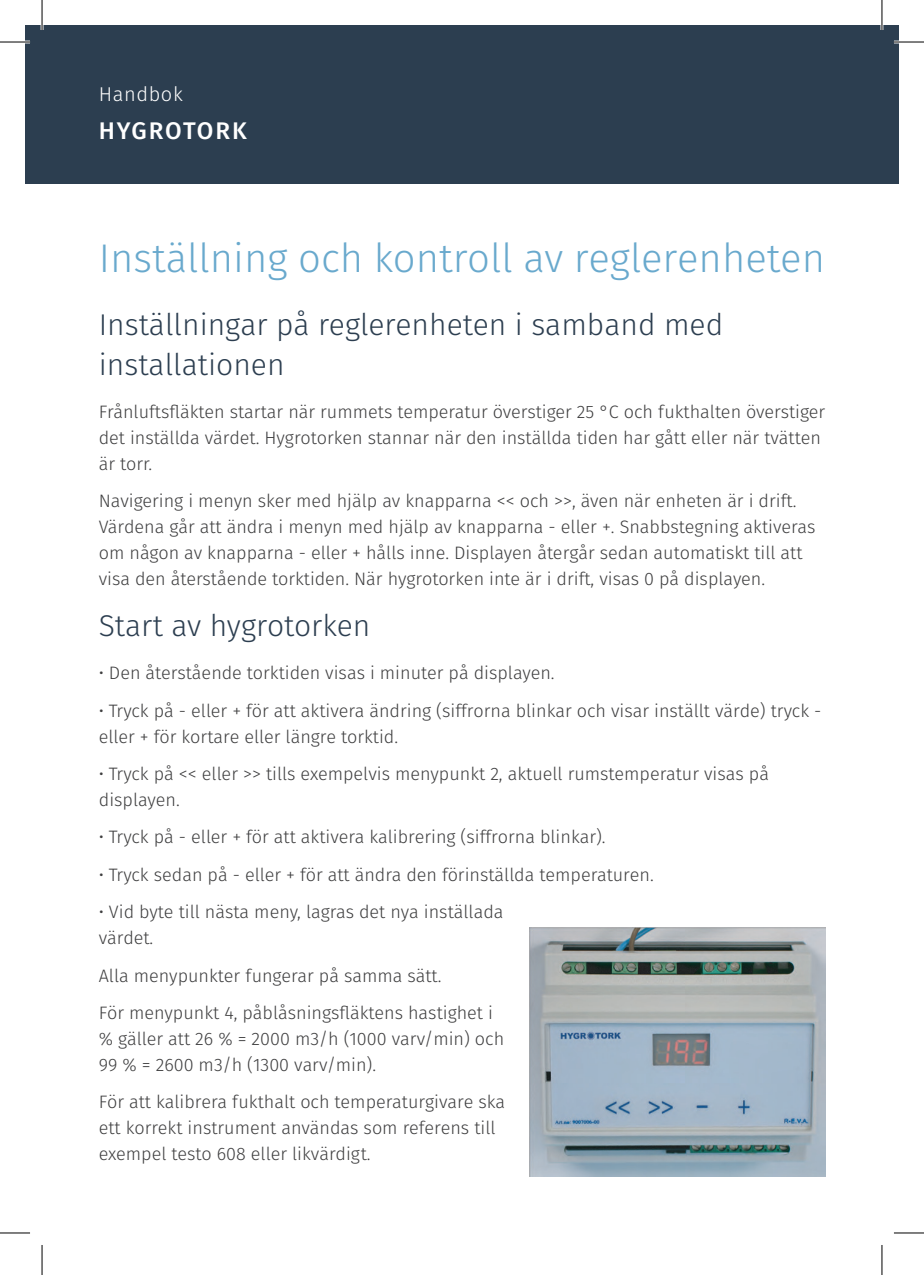
<style>
.page{position:relative;width:924px;height:1275px;background:#fff}
.page>*{position:absolute;margin:0;border:0;box-sizing:border-box;transform-origin:0 0}
.t1{font:300 40px "Fira Sans";color:#69a9cd}
.t2{font:300 30px/40px "Fira Sans";color:#2c3e50}
.t3{font:500 24px "Fira Sans";letter-spacing:.075em;color:#fff}
.t4{font:300 20px "Fira Sans";letter-spacing:.03em;color:#fff}
.t5{font:300 18px/26px "Fira Sans";color:#3e3e3f}
</style>
<div class="page">
<div style="left:25px;top:25px;width:873px;height:159px;background:#2c3e50"></div>
<img style="left:529px;top:927px;width:295px;height:249px">
<hr style="left:0;top:41px;width:30px;height:2px;background:#fff">
<hr style="left:893px;top:41px;width:30px;height:2px;background:#fff">
<hr style="left:41px;top:0;width:2px;height:30px;background:#fff">
<hr style="left:880px;top:0;width:2px;height:30px;background:#fff">
<hr style="left:0;top:42px;width:30px;height:1px;background:#000">
<hr style="left:893px;top:42px;width:30px;height:1px;background:#000">
<hr style="left:0;top:1232px;width:30px;height:1px;background:#000">
<hr style="left:893px;top:1232px;width:30px;height:1px;background:#000">
<hr style="left:42px;top:0;width:1px;height:30px;background:#000">
<hr style="left:42px;top:1245px;width:1px;height:30px;background:#000">
<hr style="left:881px;top:0;width:1px;height:30px;background:#000">
<hr style="left:881px;top:1245px;width:1px;height:30px;background:#000">
<p class="t4" style="left:99px;top:80px;width:85px">Handbok</p>
<h3 class="t3" style="left:99px;top:114px;width:149px">HYGROTORK</h3>
<h1 class="t1" style="left:99px;top:230px;width:727px">Inställning och kontroll av reglerenheten</h1>
<h2 class="t2" style="left:99px;top:306px;width:625px">Inställningar på reglerenheten i samband med installationen</h2>
<p class="t5" style="left:99px;top:400px;width:727px">Frånluftsfläkten startar när rummets temperatur överstiger 25 °C och fukthalten överstiger det inställda värdet. Hygrotorken stannar när den inställda tiden har gått eller när tvätten är torr.</p>
<p class="t5" style="left:99px;top:489px;width:717px">Navigering i menyn sker med hjälp av knapparna &lt;&lt; och &gt;&gt;, även när enheten är i drift.<br>Värdena går att ändra i menyn med hjälp av knapparna - eller +. Snabbstegning aktiveras om någon av knapparna - eller + hålls inne. Displayen återgår sedan automatiskt till att visa den återstående torktiden. När hygrotorken inte är i drift, visas 0 på displayen.</p>
<h2 class="t2" style="left:99px;top:608px;width:273px">Start av hygrotorken</h2>
<p class="t5" style="left:99px;top:661px;width:457px">• Den återstående torktiden visas i minuter på displayen.</p>
<p class="t5" style="left:99px;top:699px;width:723px">• Tryck på - eller + för att aktivera ändring (siffrorna blinkar och visar inställt värde) tryck - eller + för kortare eller längre torktid.</p>
<p class="t5" style="left:99px;top:762px;width:671px">• Tryck på &lt;&lt; eller &gt;&gt; tills exempelvis menypunkt 2, aktuell rumstemperatur visas på displayen.</p>
<p class="t5" style="left:99px;top:825px;width:508px">• Tryck på - eller + för att aktivera kalibrering (siffrorna blinkar).</p>
<p class="t5" style="left:99px;top:863px;width:556px">• Tryck sedan på - eller + för att ändra den förinställda temperaturen.</p>
<p class="t5" style="left:99px;top:900px;width:406px">• Vid byte till nästa meny, lagras det nya inställada värdet.</p>
<p class="t5" style="left:99px;top:958px;width:395px;line-height:37.4px">Alla menypunkter fungerar på samma sätt.<br>För menypunkt 4, påblåsningsfläktens hastighet i</p>
<p class="t5" style="left:99px;top:1027px;width:407px">% gäller att 26 % = 2000 m3/h (1000 varv/min) och<br>99 % = 2600 m3/h (1300 varv/min).</p>
<p class="t5" style="left:99px;top:1090px;width:407px">För att kalibrera fukthalt och temperaturgivare ska ett korrekt instrument användas som referens till exempel testo 608 eller likvärdigt.</p>
</div>
